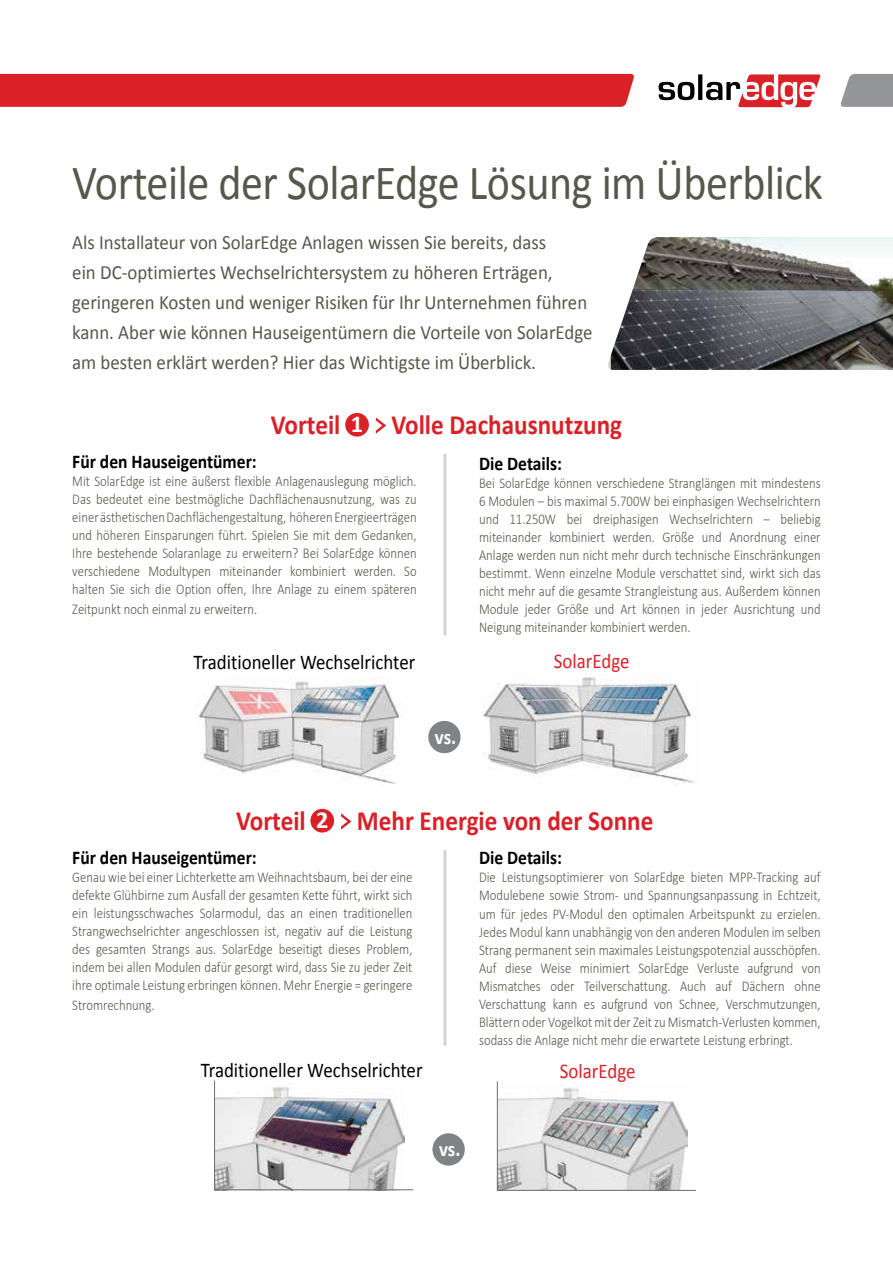
<style>
.page{position:relative;width:893px;height:1263px;background:#fff}
.page>*{position:absolute;margin:0;border:0;box-sizing:border-box;transform-origin:0 0}
.t1{font:49.5px "Calibri";letter-spacing:-.01em;color:#58574b;scale:.89 1}
.t2{font:700 27.9px "Calibri";color:#da2128;scale:.9 1}
.t3{font:700 24.45px "Calibri";color:#fff}
.t4{font:21px "Calibri";color:#000;scale:.9 1}
.t5{font:21px "Calibri";color:#da2128;scale:.9 1}
.t6{font:700 21px "Calibri";color:#fff;scale:.9 1}
.t7{font:20.25px/30px "Calibri";color:#58574b;scale:.93 1}
.t8{font:700 19.5px "Calibri";color:#000;scale:.9 1}
.t9{font:300 15px/18px "Calibri";color:#58574b;text-align:right;scale:.85 1}
</style>
<div class="page">
<svg style="left:659px;top:74px;width:162px;height:33px"></svg>
<div style="left:0;top:74px;width:634px;height:33px;background:#da2128"></div>
<svg style="left:840px;top:74px;width:53px;height:33px;background:#9e9fa2"></svg>
<img style="left:611px;top:237px;width:282px;height:133px">
<hr style="left:443px;top:455px;width:3px;height:179px;background:#d1d3d4">
<div style="left:345px;top:413px;width:24px;height:24px;background:#da2128;border-radius:50%"></div>
<svg style="left:376px;top:417px;width:10px;height:17px"></svg>
<img style="left:483px;top:674px;width:212px;height:109px">
<img style="left:198px;top:677px;width:203px;height:107px">
<div style="left:428px;top:721px;width:33px;height:32px;background:#808285;border-radius:50%"></div>
<hr style="left:443px;top:851px;width:3px;height:193px;background:#d1d3d4">
<div style="left:310px;top:809px;width:24px;height:23px;background:#da2128;border-radius:50%"></div>
<svg style="left:341px;top:813px;width:10px;height:17px"></svg>
<svg style="left:497px;top:1081px;width:199px;height:110px"></svg>
<svg style="left:214px;top:1080px;width:200px;height:110px"></svg>
<div style="left:432px;top:1133px;width:33px;height:32px;background:#808285;border-radius:50%"></div>
<h1 class="t1" style="left:72px;top:151px;width:845px">Vorteile der SolarEdge Lösung im Überblick</h1>
<p class="t7" style="left:72px;top:227px;width:561px">Als Installateur von SolarEdge Anlagen wissen Sie bereits, dass<br>ein DC-optimiertes Wechselrichtersystem zu höheren Erträgen, geringeren Kosten und weniger Risiken für Ihr Unternehmen führen kann. Aber wie können Hauseigentümern die Vorteile von SolarEdge am besten erklärt werden? Hier das Wichtigste im Überblick.</p>
<h2 class="t2" style="left:271px;top:407px;width:79px">Vorteil</h2>
<h3 class="t3" style="left:351px;top:408px;width:14px">1</h3>
<h2 class="t2" style="left:392px;top:407px;width:258px">Volle Dachausnutzung</h2>
<h3 class="t8" style="left:72px;top:449px;width:207px">Für den Hauseigentümer:</h3>
<p class="t9" style="left:72px;top:472px;width:407px">Mit SolarEdge ist eine äußerst flexible Anlagenauslegung möglich.<br>Das bedeutet eine bestmögliche Dachflächenausnutzung, was zu einerästhetischenDachflächengestaltung, höherenEnergieerträgen und höheren Einsparungen führt. Spielen Sie mit dem Gedanken, Ihre bestehende Solaranlage zu erweitern? Bei SolarEdge können So</p>
<p class="t9" style="left:72px;top:562px;width:407px;text-align:left">verschiedene<br>halten Sie sich die Option offen, Ihre Anlage zu einem späteren</p>
<p class="t9" style="left:72px;top:600px;width:219px">Zeitpunkt noch einmal zu erweitern.</p>
<p class="t9" style="left:148px;top:562px;width:75px">Modultypen</p>
<p class="t9" style="left:290px;top:562px;width:67px">kombiniert</p>
<p class="t9" style="left:219px;top:562px;width:75px">miteinander</p>
<p class="t9" style="left:354px;top:562px;width:51px">werden.</p>
<h3 class="t4" style="left:194px;top:649px;width:248px">Traditioneller Wechselrichter</h3>
<h3 class="t8" style="left:479px;top:451px;width:94px">Die Details:</h3>
<p class="t9" style="left:479px;top:473px;width:403px">Bei SolarEdge können verschiedene Stranglängen mit mindestens<br>6 Modulen – bis maximal 5.700W bei einphasigen Wechselrichtern beliebig</p>
<p class="t9" style="left:567px;top:509px;width:20px">bei</p>
<p class="t9" style="left:593px;top:509px;width:79px">dreiphasigen</p>
<p class="t9" style="left:669px;top:509px;width:100px">Wechselrichtern</p>
<p class="t9" style="left:479px;top:509px;width:25px">und</p>
<p class="t9" style="left:509px;top:509px;width:56px">11.250W</p>
<p class="t9" style="left:763px;top:509px;width:9px">–</p>
<p class="t9" style="left:662px;top:527px;width:39px">Größe</p>
<p class="t9" style="left:549px;top:527px;width:67px">kombiniert</p>
<p class="t9" style="left:479px;top:527px;width:403px;text-align:left">miteinander<br>Anlage werden nun nicht mehr durch technische Einschränkungen bestimmt. Wenn einzelne Module verschattet sind, wirkt sich das nicht mehr auf die gesamte Strangleistung aus. Außerdem können Module jeder Größe und Art können in jeder Ausrichtung und Neigung miteinander kombiniert werden.</p>
<p class="t9" style="left:613px;top:527px;width:51px">werden.</p>
<p class="t9" style="left:702px;top:527px;width:25px">und</p>
<p class="t9" style="left:729px;top:527px;width:69px">Anordnung</p>
<p class="t9" style="left:794px;top:527px;width:33px">einer</p>
<h3 class="t5" style="left:554px;top:648px;width:86px">SolarEdge</h3>
<h3 class="t6" style="left:435px;top:723px;width:25px">vs.</h3>
<h2 class="t2" style="left:236px;top:802px;width:79px">Vorteil</h2>
<h3 class="t3" style="left:316px;top:804px;width:14px">2</h3>
<h2 class="t2" style="left:357px;top:802px;width:331px">Mehr Energie von der Sonne</h2>
<h3 class="t8" style="left:72px;top:845px;width:207px">Für den Hauseigentümer:</h3>
<p class="t9" style="left:72px;top:868px;width:402px;text-align:justify">Genau wie bei einer Lichterkette am Weihnachtsbaum, bei der eine defekte Glühbirne zum Ausfall der gesamten Kette führt, wirkt sich ein leistungsschwaches Solarmodul, das an einen traditionellen Strangwechselrichter angeschlossen ist, negativ auf die Leistung des gesamten Strangs aus. SolarEdge beseitigt dieses Problem, indem bei allen Modulen dafür gesorgt wird, dass Sie zu jeder Zeit ihre optimale Leistung erbringen können. Mehr Energie = geringere</p>
<p class="t9" style="left:72px;top:996px;width:98px">Stromrechnung.</p>
<h3 class="t4" style="left:201px;top:1057px;width:248px">Traditioneller Wechselrichter</h3>
<h3 class="t8" style="left:479px;top:845px;width:94px">Die Details:</h3>
<p class="t9" style="left:479px;top:868px;width:403px">Die Leistungsoptimierer von SolarEdge bieten MPP-Tracking auf Modulebene sowie Strom- und Spannungsanpassung in Echtzeit, um für jedes PV-Modul den optimalen Arbeitspunkt zu erzielen.<br>Jedes Modul kann unabhängig von den anderen Modulen im selben Strang permanent sein maximales Leistungspotenzial ausschöpfen. von</p>
<p class="t9" style="left:479px;top:958px;width:22px">Auf</p>
<p class="t9" style="left:747px;top:958px;width:56px">aufgrund</p>
<p class="t9" style="left:638px;top:958px;width:61px">SolarEdge</p>
<p class="t9" style="left:697px;top:958px;width:51px">Verluste</p>
<p class="t9" style="left:505px;top:958px;width:33px">diese</p>
<p class="t9" style="left:540px;top:958px;width:38px">Weise</p>
<p class="t9" style="left:580px;top:958px;width:60px">minimiert</p>
<p class="t9" style="left:716px;top:976px;width:21px">auf</p>
<p class="t9" style="left:479px;top:976px;width:403px;text-align:left">Mismatches<br>Verschattung kann es aufgrund von Schnee, Verschmutzungen, Blättern oder Vogelkot mit der Zeit zu Mismatch-Verlusten kommen, sodass die Anlage nicht mehr die erwartete Leistung erbringt.</p>
<p class="t9" style="left:584px;top:976px;width:103px">Teilverschattung.</p>
<p class="t9" style="left:680px;top:976px;width:32px">Auch</p>
<p class="t9" style="left:742px;top:976px;width:52px">Dächern</p>
<p class="t9" style="left:794px;top:976px;width:32px">ohne</p>
<p class="t9" style="left:551px;top:976px;width:30px">oder</p>
<h3 class="t5" style="left:560px;top:1058px;width:86px">SolarEdge</h3>
<h3 class="t6" style="left:439px;top:1136px;width:25px">vs.</h3>
</div>
